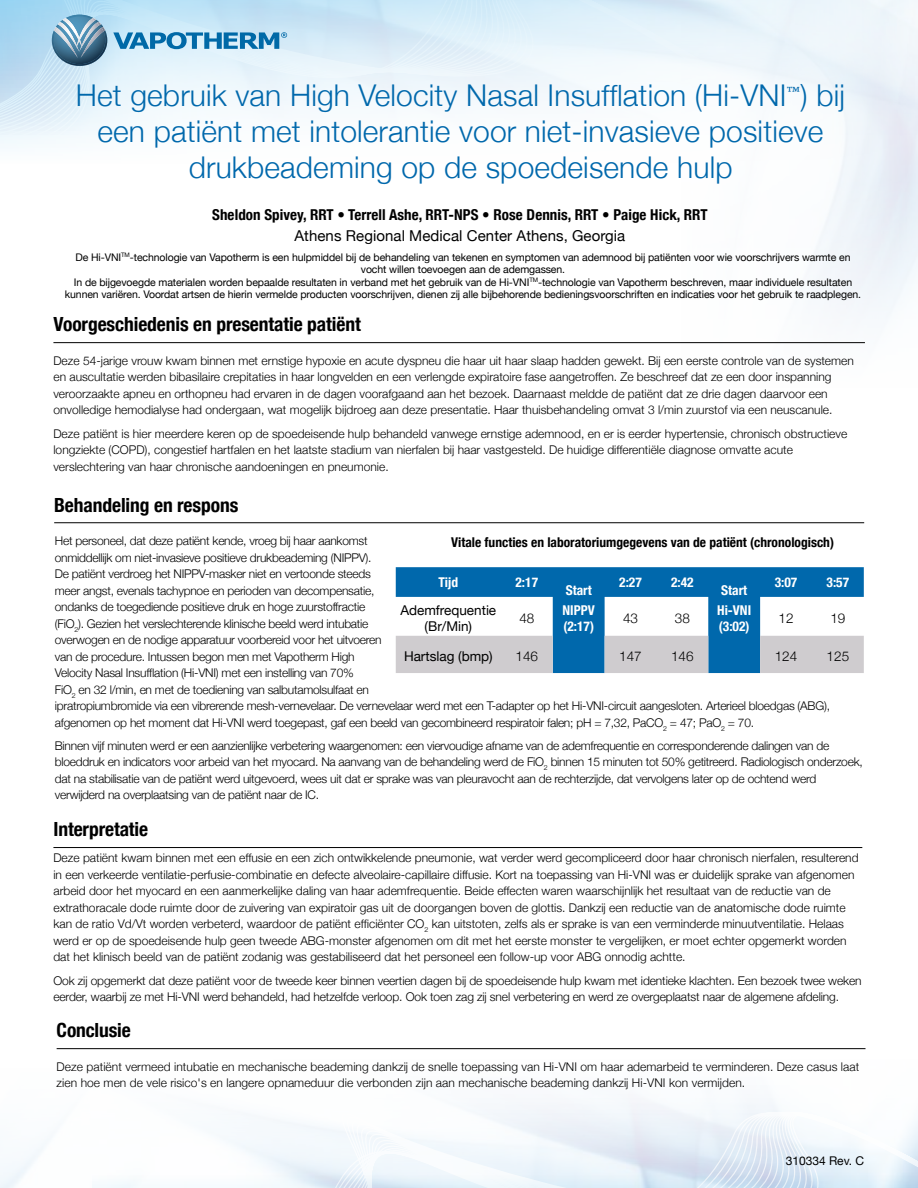
<style>
.page{position:relative;width:918px;height:1188px;background:#fff}
.page>*{position:absolute;margin:0;border:0;box-sizing:border-box;transform-origin:0 0}
.t1{font:300 30px/36px "Helvetica Neue";letter-spacing:.005em;color:#0068ac;text-align:center}
.t2{font:700 condensed 19.5px "Helvetica Neue";letter-spacing:-.005em;color:#000}
.t3{font:700 condensed 15px "Helvetica Neue";letter-spacing:.005em;color:#000}
.t4{font:15px "Helvetica Neue";letter-spacing:.005em;color:#000}
.t5{font:700 condensed 13.5px "Helvetica Neue";color:#000}
.t6{font:700 condensed 13.5px/16.2px "Helvetica Neue";color:#fff}
.t7{font:13.5px/16.2px "Helvetica Neue";color:#000;text-align:center}
.t8{font:300 13.5px "Helvetica Neue";color:#000}
.t9{font:300 12px/16.5px "Helvetica Neue";color:#000}
.t10{font:300 12px/16.5px "Helvetica Neue";letter-spacing:-.02em;color:#000}
.t11{font:12px "Helvetica Neue";color:#000}
.t12{font:10.5px/12.6px "Helvetica Neue";letter-spacing:-.01em;color:#000;text-align:center}
.s1{font-family:"Minion Pro";font-weight:400}
</style>
<div class="page">
<svg style="left:120px;top:1072px;width:798px;height:88px"></svg>
<svg style="left:92px;top:1160px;width:826px;height:28px"></svg>
<svg style="left:0;top:0;width:918px;height:344px"></svg>
<hr style="left:53px;top:342px;width:812px;height:1px;background:#000">
<hr style="left:53px;top:847px;width:809px;height:1px;background:#000">
<hr style="left:57px;top:1048px;width:809px;height:1px;background:#000">
<hr style="left:54px;top:522px;width:810px;height:1px;background:#000">
<svg style="left:396px;top:567px;width:468px;height:69px;fill:#0068ac"></svg>
<svg style="left:396px;top:636px;width:468px;height:37px;background:#a3b6c7"></svg>
<svg style="left:52px;top:15px;width:55px;height:51px;background:#739ab2"></svg>
<svg style="left:113px;top:32px;width:174px;height:17px;background:#62a5cc"></svg>
<h1 class="t1" style="left:76px;top:76px;width:771px">Het gebruik van High Velocity Nasal Insufflation (Hi-VNI<span class="s1">™</span>) bij een patiënt met intolerantie voor niet-invasieve positieve drukbeademing op de spoedeisende hulp</h1>
<p class="t3" style="left:212px;top:203px;width:497px">Sheldon Spivey, RRT • Terrell Ashe, RRT-NPS • Rose Dennis, RRT • Paige Hick, RRT</p>
<p class="t4" style="left:295px;top:227px;width:332px">Athens Regional Medical Center Athens, Georgia</p>
<p class="t12" style="left:65px;top:250px;width:798px">De Hi-VNI<sup>TM</sup>-technologie van Vapotherm is een hulpmiddel bij de behandeling van tekenen en symptomen van ademnood bij patiënten voor wie voorschrijvers warmte en vocht willen toevoegen aan de ademgassen.<br>In de bijgevoegde materialen worden bepaalde resultaten in verband met het gebruik van de Hi-VNI<sup>TM</sup>-technologie van Vapotherm beschreven, maar individuele resultaten kunnen variëren. Voordat artsen de hierin vermelde producten voorschrijven, dienen zij alle bijbehorende bedieningsvoorschriften en indicaties voor het gebruik te raadplegen.</p>
<h2 class="t2" style="left:53px;top:308px;width:309px">Voorgeschiedenis en presentatie patiënt</h2>
<p class="t9" style="left:53px;top:352px;width:802px">Deze 54-jarige vrouw kwam binnen met ernstige hypoxie en acute dyspneu die haar uit haar slaap hadden gewekt. Bij een eerste controle van de systemen en auscultatie werden bibasilaire crepitaties in haar longvelden en een verlengde expiratoire fase aangetroffen. Ze beschreef dat ze een door inspanning veroorzaakte apneu en orthopneu had ervaren in de dagen voorafgaand aan het bezoek. Daarnaast meldde de patiënt dat ze drie dagen daarvoor een onvolledige hemodialyse had ondergaan, wat mogelijk bijdroeg aan deze presentatie. Haar thuisbehandeling omvat 3 l/min zuurstof via een neuscanule.</p>
<p class="t9" style="left:53px;top:424px;width:795px">Deze patiënt is hier meerdere keren op de spoedeisende hulp behandeld vanwege ernstige ademnood, en er is eerder hypertensie, chronisch obstructieve longziekte (COPD), congestief hartfalen en het laatste stadium van nierfalen bij haar vastgesteld. De huidige differentiële diagnose omvatte acute verslechtering van haar chronische aandoeningen en pneumonie.</p>
<h2 class="t2" style="left:54px;top:488px;width:186px">Behandeling en respons</h2>
<p class="t10" style="left:55px;top:532px;width:777px">Het personeel, dat deze patiënt kende, vroeg bij haar aankomst<br>onmiddellijk om niet-invasieve positieve drukbeademing (NIPPV).<br>De patiënt verdroeg het NIPPV-masker niet en vertoonde steeds<br>meer angst, evenals tachypnoe en perioden van decompensatie,<br>ondanks de toegediende positieve druk en hoge zuurstoffractie<br>(FiO<sub>2</sub>). Gezien het verslechterende klinische beeld werd intubatie<br>overwogen en de nodige apparatuur voorbereid voor het uitvoeren<br>van de procedure. Intussen begon men met Vapotherm High<br>Velocity Nasal Insufflation (Hi-VNI) met een instelling van 70%<br>FiO<sub>2</sub> en 32 l/min, en met de toediening van salbutamolsulfaat en<br>ipratropiumbromide via een vibrerende mesh-vernevelaar. De vernevelaar werd met een T-adapter op het Hi-VNI-circuit aangesloten. Arterieel bloedgas (ABG), afgenomen op het moment dat Hi-VNI werd toegepast, gaf een beeld van gecombineerd respiratoir falen; pH = 7,32, PaCO<sub>2</sub> = 47; PaO<sub>2</sub> = 70.</p>
<p class="t10" style="left:55px;top:737px;width:809px">Binnen vijf minuten werd er een aanzienlijke verbetering waargenomen: een viervoudige afname van de ademfrequentie en corresponderende dalingen van de bloeddruk en indicators voor arbeid van het myocard. Na aanvang van de behandeling werd de FiO<sub>2</sub> binnen 15 minuten tot 50% getitreerd. Radiologisch onderzoek, dat na stabilisatie van de patiënt werd uitgevoerd, wees uit dat er sprake was van pleuravocht aan de rechterzijde, dat vervolgens later op de ochtend werd verwijderd na overplaatsing van de patiënt naar de IC.</p>
<p class="t5" style="left:451px;top:530px;width:384px">Vitale functies en laboratoriumgegevens van de patiënt (chronologisch)</p>
<p class="t6" style="left:439px;top:573px;width:21px">Tijd</p>
<p class="t6" style="left:516px;top:573px;width:24px">2:17</p>
<p class="t6" style="left:619px;top:573px;width:24px">2:27</p>
<p class="t6" style="left:671px;top:573px;width:24px">2:42</p>
<p class="t6" style="left:775px;top:573px;width:24px">3:07</p>
<p class="t6" style="left:827px;top:573px;width:24px">3:57</p>
<p class="t6" style="left:566px;top:582px;width:27px">Start</p>
<p class="t6" style="left:721px;top:582px;width:27px">Start</p>
<p class="t7" style="left:400px;top:602px;width:97px">Ademfrequentie (Br/Min)</p>
<p class="t8" style="left:519px;top:607px;width:17px">48</p>
<p class="t6" style="left:563px;top:601px;width:34px">NIPPV (2:17)</p>
<p class="t8" style="left:623px;top:607px;width:17px">43</p>
<p class="t8" style="left:675px;top:607px;width:17px">38</p>
<p class="t6" style="left:717px;top:601px;width:35px">Hi-VNI (3:02)</p>
<p class="t8" style="left:779px;top:607px;width:17px">12</p>
<p class="t8" style="left:830px;top:607px;width:17px">19</p>
<p class="t7" style="left:404px;top:648px;width:90px">Hartslag (bmp)</p>
<p class="t8" style="left:516px;top:645px;width:24px">146</p>
<p class="t8" style="left:619px;top:645px;width:24px">147</p>
<p class="t8" style="left:671px;top:645px;width:24px">146</p>
<p class="t8" style="left:775px;top:645px;width:24px">124</p>
<p class="t8" style="left:827px;top:645px;width:24px">125</p>
<h2 class="t2" style="left:53px;top:813px;width:96px">Interpretatie</h2>
<p class="t9" style="left:53px;top:849px;width:807px">Deze patiënt kwam binnen met een effusie en een zich ontwikkelende pneumonie, wat verder werd gecompliceerd door haar chronisch nierfalen, resulterend in een verkeerde ventilatie-perfusie-combinatie en defecte alveolaire-capillaire diffusie. Kort na toepassing van Hi-VNI was er duidelijk sprake van afgenomen arbeid door het myocard en een aanmerkelijke daling van haar ademfrequentie. Beide effecten waren waarschijnlijk het resultaat van de reductie van de extrathoracale dode ruimte door de zuivering van expiratoir gas uit de doorgangen boven de glottis. Dankzij een reductie van de anatomische dode ruimte kan de ratio Vd/Vt worden verbeterd, waardoor de patiënt efficiënter CO<sub>2</sub> kan uitstoten, zelfs als er sprake is van een verminderde minuutventilatie. Helaas werd er op de spoedeisende hulp geen tweede ABG-monster afgenomen om dit met het eerste monster te vergelijken, er moet echter opgemerkt worden dat het klinisch beeld van de patiënt zodanig was gestabiliseerd dat het personeel een follow-up voor ABG onnodig achtte.</p>
<p class="t9" style="left:53px;top:971px;width:810px">Ook zij opgemerkt dat deze patiënt voor de tweede keer binnen veertien dagen bij de spoedeisende hulp kwam met identieke klachten. Een bezoek twee weken eerder, waarbij ze met Hi-VNI werd behandeld, had hetzelfde verloop. Ook toen zag zij snel verbetering en werd ze overgeplaatst naar de algemene afdeling.</p>
<h2 class="t2" style="left:57px;top:1014px;width:76px">Conclusie</h2>
<p class="t9" style="left:57px;top:1058px;width:804px">Deze patiënt vermeed intubatie en mechanische beademing dankzij de snelle toepassing van Hi-VNI om haar ademarbeid te verminderen. Deze casus laat zien hoe men de vele risico's en langere opnameduur die verbonden zijn aan mechanische beademing dankzij Hi-VNI kon vermijden.</p>
<p class="t11" style="left:786px;top:1154px;width:80px">310334 Rev. C</p>
</div>
